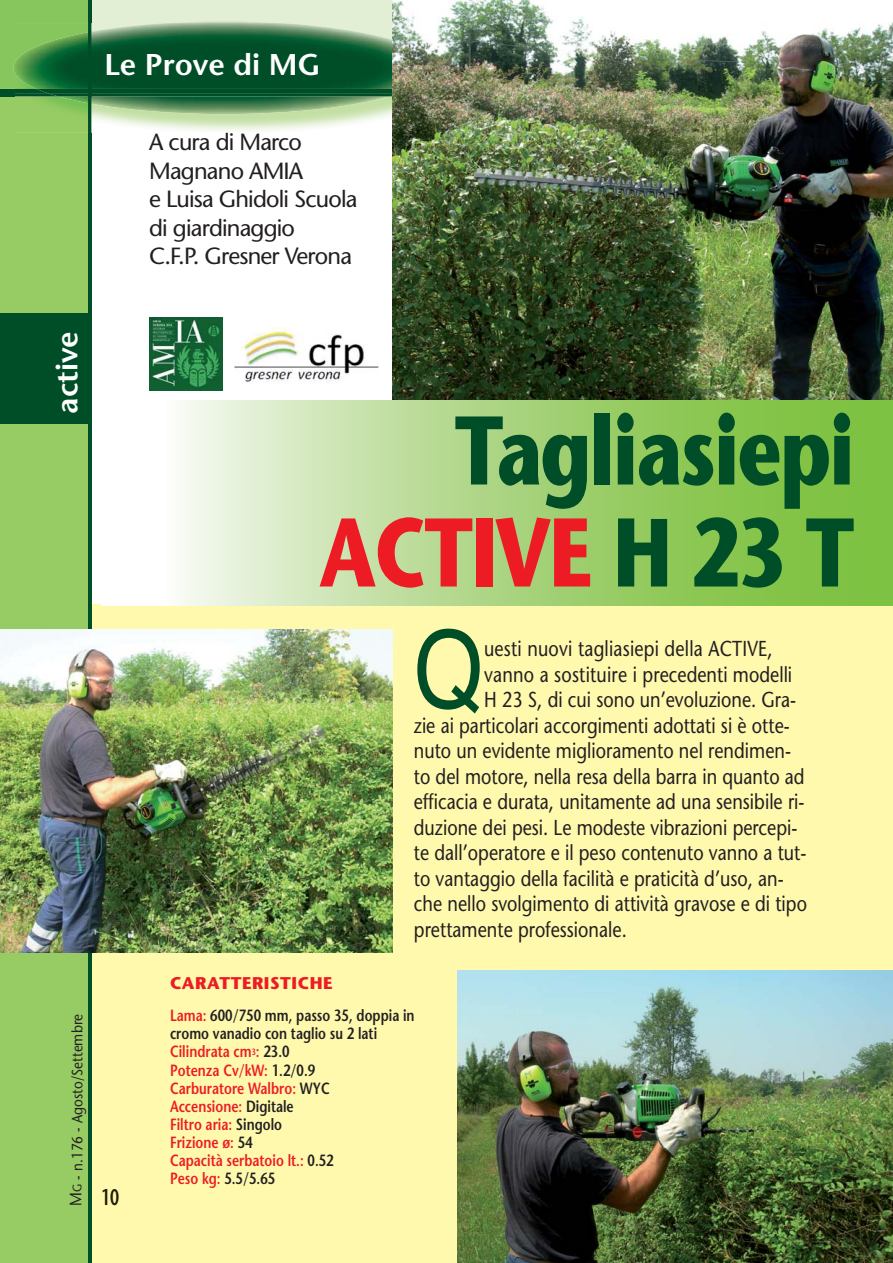
<style>
.page{position:relative;width:893px;height:1263px;background:#fff}
.page>*{position:absolute;margin:0;border:0;box-sizing:border-box;transform-origin:0 0}
.t1{font:106.95px "Helvetica";color:#004e27;scale:.83 1}
.t2{font:700 97.2px/102px "Stone Sans";letter-spacing:-.02em;color:#004e27;text-align:right;scale:.79 1}
.t3{font:600 30px "Stone Sans";color:#fff}
.t4{font:23.4px/28.5px "Stone Sans";letter-spacing:-.035em;color:#231f20}
.t5{font:600 22.5px "Stone Sans";color:#231f20;scale:.7 1}
.t6{font:21.6px "Stone Sans";color:#231f20;scale:.83 1}
.t7{font:700 16.95px "Stone Sans";letter-spacing:.035em;color:#ed1c24}
.t8{font:600 16.2px/18px "Stone Sans";color:#ed1c24;scale:.8 1}
.t9{font:15px "Stone Sans";letter-spacing:.005em;color:#231f20;scale:.9 1}
.s1{font-size:16.5px}
.s2{font-size:12.3px}
.s3{color:#ed1c24}
.s4{color:#231f20}
</style>
<div class="page">
<div style="left:0;top:0;width:893px;height:94px;background:#e2efd4"></div>
<div style="left:0;top:104px;width:88px;height:1159px;background:#97cb64"></div>
<hr style="left:88px;top:0;width:3px;height:1263px;background:#004e27">
<div style="left:0;top:313px;width:90px;height:111px;background:#004e27"></div>
<img style="left:91px;top:96px;width:302px;height:37px">
<img style="left:15px;top:104px;width:73px;height:29px">
<img style="left:91px;top:96px;width:299px;height:18px">
<img style="left:91px;top:23px;width:302px;height:66px">
<img style="left:91px;top:94px;width:302px;height:2px">
<img style="left:91px;top:89px;width:302px;height:5px">
<svg style="left:0;top:0;width:88px;height:104px;background:#5aa14d"></svg>
<div style="left:91px;top:604px;width:802px;height:659px;background:#fff9ae"></div>
<div style="left:103px;top:1189px;width:16px;height:16px;background:#fff9ae"></div>
<img style="left:150px;top:318px;width:73px;height:73px">
<img style="left:393px;top:0;width:500px;height:401px">
<img style="left:457px;top:970px;width:436px;height:293px">
<svg style="left:101px;top:401px;width:792px;height:205px;background:#b4d98f"></svg>
<img style="left:235px;top:330px;width:144px;height:52px">
<img style="left:0;top:630px;width:393px;height:323px">
<h3 class="t3" style="left:104px;top:53px;width:218px">Le Prove di MG</h3>
<p class="t4" style="left:149px;top:130px;width:210px">A cura di Marco<br>Magnano AMIA<br>e Luisa Ghidoli Scuola di giardinaggio<br>C.F.P. Gresner Verona</p>
<h3 class="t3" style="left:56px;top:414px;width:84px;rotate:-90deg">active</h3>
<p class="t9" style="left:72px;top:1206px;width:215px;rotate:-90deg"><span class="s1">M</span><span class="s2">G</span> - n.176 - Agosto/Settembre</p>
<p class="t5" style="left:101px;top:1188px;width:27px">10</p>
<h2 class="t2" style="left:319px;top:410px;width:679px">Tagliasiepi<br><span class="s3">ACTIVE</span> H 23 T</h2>
<h1 class="t1" style="left:414px;top:625px;width:85px">Q</h1>
<p class="t6" style="left:484px;top:641px;width:349px">uesti nuovi tagliasiepi della ACTIVE,</p>
<p class="t6" style="left:484px;top:666px;width:373px">vanno a sostituire i precedenti modelli</p>
<p class="t6" style="left:484px;top:692px;width:377px">H 23 S, di cui sono un’evoluzione. Gra-</p>
<p class="t6" style="left:414px;top:717px;width:454px">zie ai particolari accorgimenti adottati si è otte-</p>
<p class="t6" style="left:414px;top:743px;width:456px">nuto un evidente miglioramento nel rendimen-</p>
<p class="t6" style="left:414px;top:768px;width:472px">to del motore, nella resa della barra in quanto ad</p>
<p class="t6" style="left:414px;top:794px;width:472px">efficacia e durata, unitamente ad una sensibile ri-</p>
<p class="t6" style="left:414px;top:819px;width:464px">duzione dei pesi. Le modeste vibrazioni percepi-</p>
<p class="t6" style="left:414px;top:845px;width:474px">te dall’operatore e il peso contenuto vanno a tut-</p>
<p class="t6" style="left:414px;top:870px;width:447px">to vantaggio della facilità e praticità d’uso, an-</p>
<p class="t6" style="left:414px;top:896px;width:475px">che nello svolgimento di attività gravose e di tipo</p>
<p class="t6" style="left:414px;top:921px;width:258px">prettamente professionale.</p>
<p class="t7" style="left:170px;top:976px;width:164px">CARATTERISTICHE</p>
<p class="t8" style="left:170px;top:1008px;width:307px">Lama: <span class="s4">600/750 mm, passo 35, doppia in cromo vanadio con taglio su 2 lati<br></span>Cilindrata cm<sup>3</sup>: <span class="s4">23.0<br></span>Potenza Cv/kW: <span class="s4">1.2/0.9<br></span>Carburatore Walbro: <span class="s4">WYC<br></span>Accensione: <span class="s4">Digitale<br></span>Filtro aria: <span class="s4">Singolo<br></span>Frizione ø: <span class="s4">54<br></span>Capacità serbatoio lt.: <span class="s4">0.52<br></span>Peso kg: <span class="s4">5.5/5.65</span></p>
</div>
